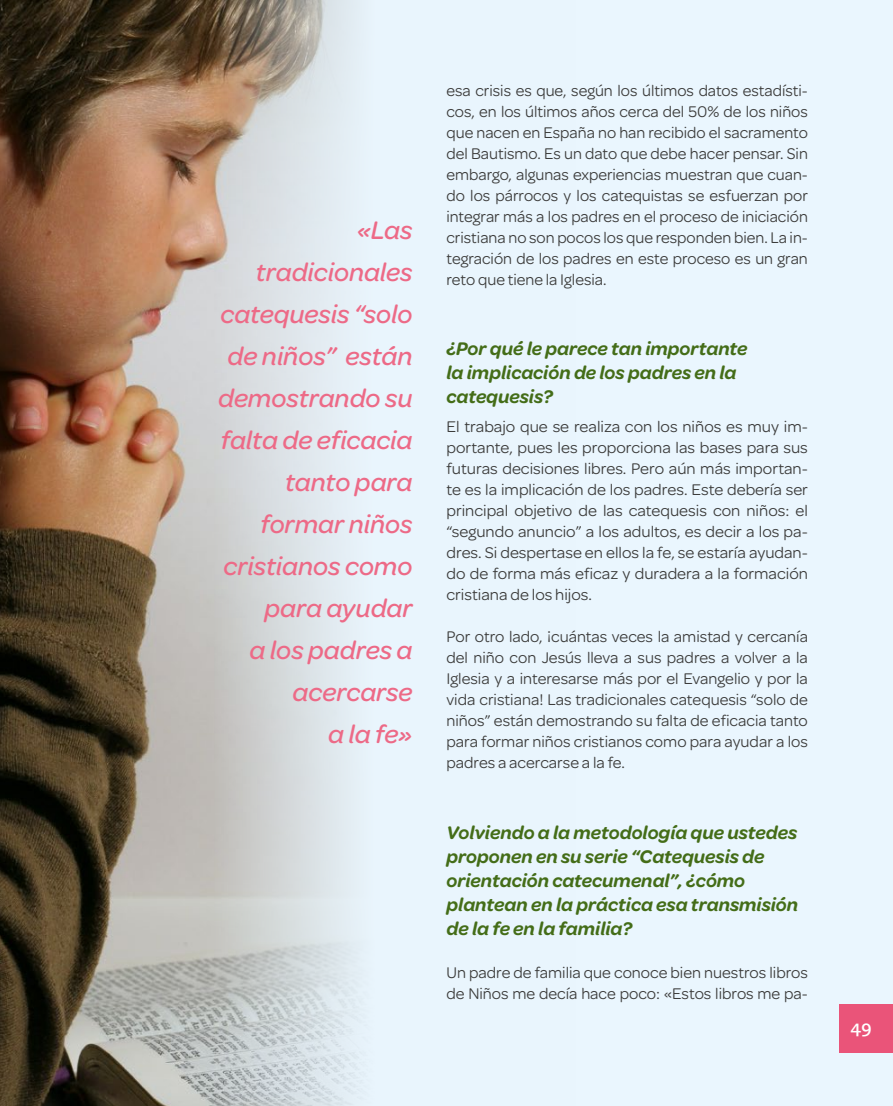
<style>
.page{position:relative;width:893px;height:1106px;background:#eaf6fe}
.page>*{position:absolute;margin:0;border:0;box-sizing:border-box;transform-origin:0 0}
.t1{font:italic 500 27px/42px "Omnes";color:#ed6a87;text-align:right}
.t2{font:italic 600 19.5px/24px "Omnes";color:#446d18}
.t3{font:700 18px "Caecilia LT Std";color:#fff}
.t4{font:16.5px/21px "Omnes";color:#3c3c3b;text-align:justify}
</style>
<div class="page">
<img style="left:0;top:0;width:362px;height:1106px">
<div style="left:839px;top:1003px;width:54px;height:49px;background:#ea5479"></div>
<h1 class="t1" style="left:218px;top:207px;width:196px">«Las tradicionales catequesis “solo de niños” están demostrando su falta de eficacia tanto para formar niños cristianos como para ayudar<br>a los padres a acercarse<br>a la fe»</h1>
<p class="t4" style="left:446px;top:79px;width:363px">esa crisis es que, según los últimos datos estadísti&shy;cos, en los últimos años cerca del 50% de los niños que nacen en España no han recibido el sacramento del Bautismo. Es un dato que debe hacer pensar. Sin embargo, algunas experiencias muestran que cuan&shy;do los párrocos y los catequistas se esfuerzan por integrar más a los padres en el proceso de iniciación cristiana no son pocos los que responden bien. La in&shy;tegración de los padres en este proceso es un gran reto que tiene la Iglesia.</p>
<p class="t2" style="left:446px;top:336px;width:303px">¿Por qué le parece tan importante la implicación de los padres en la catequesis?</p>
<p class="t4" style="left:446px;top:415px;width:363px">El trabajo que se realiza con los niños es muy im&shy;portante, pues les proporciona las bases para sus futuras decisiones libres. Pero aún más importan&shy;te es la implicación de los padres. Este debería ser principal objetivo de las catequesis con niños: el “segundo anuncio” a los adultos, es decir a los pa&shy;dres. Si despertase en ellos la fe, se estaría ayudan&shy;do de forma más eficaz y duradera a la formación cristiana de los hijos.</p>
<p class="t4" style="left:446px;top:625px;width:363px">Por otro lado, ¡cuántas veces la amistad y cercanía del niño con Jesús lleva a sus padres a volver a la Iglesia y a interesarse más por el Evangelio y por la vida cristiana! Las tradicionales catequesis “solo de niños” están demostrando su falta de eficacia tanto para formar niños cristianos como para ayudar a los padres a acercarse a la fe.</p>
<p class="t2" style="left:446px;top:819px;width:353px">Volviendo a la metodología que ustedes proponen en su serie “Catequesis de orientación catecumenal”, ¿cómo plantean en la práctica esa transmisión de la fe en la familia?</p>
<p class="t4" style="left:446px;top:961px;width:363px">Un padre de familia que conoce bien nuestros libros de Niños me decía hace poco: «Estos libros me pa-</p>
<p class="t3" style="left:850px;top:1015px;width:23px">49</p>
</div>
